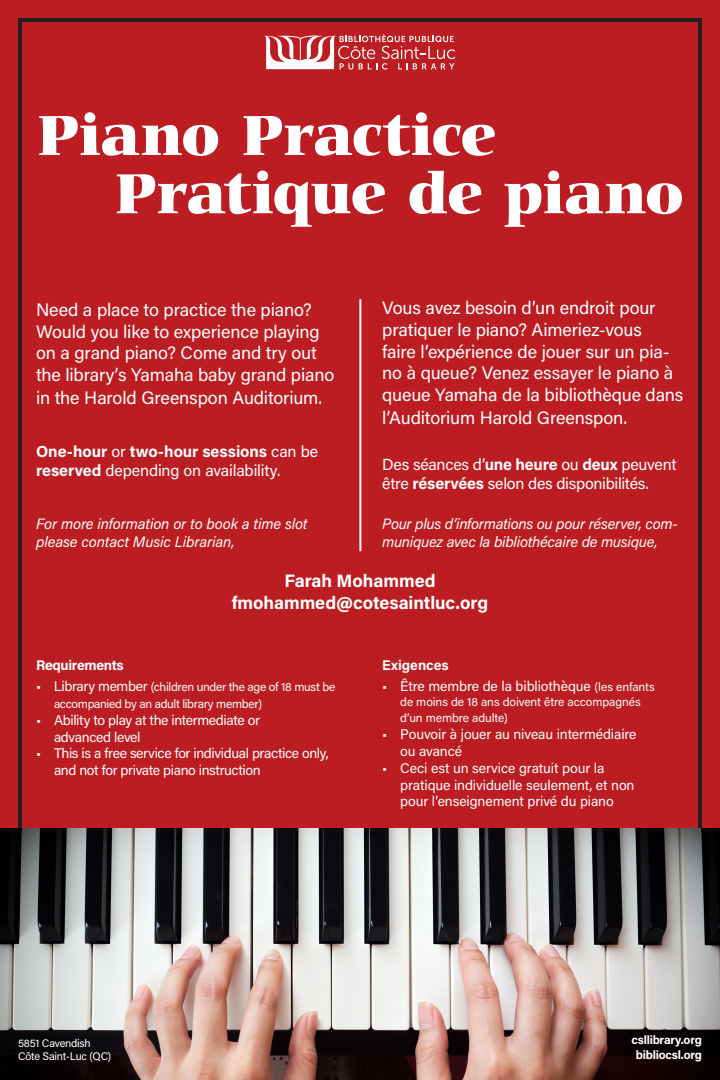
<style>
.page{position:relative;width:720px;height:1080px;background:#fff}
.page>*{position:absolute;margin:0;border:0;box-sizing:border-box;transform-origin:0 0}
.t1{font:900 60px "Carmina BT";letter-spacing:-.025em;color:#fff}
.t2{font:18px/21.8px "Acumin Pro";letter-spacing:-.01em;color:#fff}
.t3{font:700 18px/21.6px "Acumin Pro";letter-spacing:-.005em;color:#fff;text-align:center}
.t4{font:16px/19.2px "Acumin Pro";letter-spacing:-.015em;color:#fff}
.t5{font:700 16px/19.2px "Acumin Pro";letter-spacing:-.005em;color:#fff}
.t6{font:italic 15px/18px "Acumin Pro";letter-spacing:-.015em;color:#fff}
.t7{font:14px/16.8px "Acumin Pro";letter-spacing:-.015em;color:#fff}
.t8{font:700 14px "Acumin Pro";letter-spacing:-.015em;color:#fff}
.t9{font:12px/16.8px "Acumin Pro";letter-spacing:-.02em;color:#fff}
.t10{font:700 12px/14.4px "Acumin Pro";letter-spacing:-.02em;color:#fff;text-align:center}
.t11{font:11px/13.2px "Acumin Pro";letter-spacing:-.02em;color:#fff}
.s1{font-weight:400}
.s2{font-weight:700}
.s3{font-size:14px}
.s4{font-size:12px}
</style>
<div class="page">
<div style="left:0;top:0;width:720px;height:845px;background:#bb1d22"></div>
<div style="left:18px;top:18px;width:684px;height:834px;border:4px solid #231f20"></div>
<img style="left:0;top:828px;width:720px;height:252px">
<svg style="left:265px;top:34px;width:190px;height:36px"></svg>
<hr style="left:359px;top:299px;width:2px;height:252px;background:#fff">
<p class="t1" style="left:36px;top:100px;width:463px">Piano Practice</p>
<p class="t1" style="left:114px;top:159px;width:572px">Pratique de piano</p>
<p class="t2" style="left:36px;top:298px;width:300px">Need a place to practice the piano?<br>Would you like to experience playing on a grand piano? Come and try out the library’s Yamaha baby grand piano in the Harold Greenspon Auditorium.</p>
<p class="t5" style="left:36px;top:441px;width:284px">One-hour <span class="s1">or</span> two-hour sessions <span class="s1">can be </span>reserved <span class="s1">depending on availability.</span></p>
<p class="t6" style="left:36px;top:514px;width:273px">For more information or to book a time slot please contact Music Librarian,</p>
<p class="t2" style="left:382px;top:297px;width:303px">Vous avez besoin d’un endroit pour pratiquer le piano? Aimeriez-vous<br>faire l’expérience de jouer sur un pia&shy;no à queue? Venez essayer le piano à queue Yamaha de la bibliothèque dans l’Auditorium Harold Greenspon.</p>
<p class="t4" style="left:382px;top:454px;width:296px">Des séances d’<span class="s2">une heure</span> ou <span class="s2">deux</span> peuvent être <span class="s2">réservées</span> selon des disponibilités.</p>
<p class="t6" style="left:382px;top:514px;width:297px">Pour plus d’informations ou pour réserver, com&shy;muniquez avec la bibliothécaire de musique,</p>
<p class="t3" style="left:232px;top:569px;width:258px">Farah Mohammed fmohammed@cotesaintluc.org</p>
<p class="t8" style="left:36px;top:655px;width:89px">Requirements</p>
<p class="t9" style="left:54px;top:678px;width:283px;text-indent:-18px"><span class="s3">• Library member</span> (children under the age of 18 must be accompanied by an adult library member)</p>
<p class="t7" style="left:54px;top:711px;width:207px;text-indent:-18px">• Ability to play at the intermediate or advanced level</p>
<p class="t7" style="left:54px;top:744px;width:276px;text-indent:-18px">• This is a free service for individual practice only, and not for private piano instruction</p>
<p class="t8" style="left:382px;top:655px;width:68px">Exigences</p>
<p class="t7" style="left:382px;top:677px;width:274px">• Être membre de la bibliothèque <span class="s4">(les enfants</span></p>
<p class="t9" style="left:400px;top:692px;width:242px">de moins de 18 ans doivent être accompagnés d’un membre adulte)</p>
<p class="t7" style="left:400px;top:725px;width:238px;text-indent:-18px">• Pouvoir à jouer au niveau intermédiaire ou avancé</p>
<p class="t7" style="left:400px;top:759px;width:236px;text-indent:-18px">• Ceci est un service gratuit pour la pratique individuelle seulement, et non pour l’enseignement privé du piano</p>
<p class="t11" style="left:18px;top:1036px;width:95px">5851 Cavendish<br>Côte Saint-Luc (QC)</p>
<p class="t10" style="left:632px;top:1032px;width:72px">csllibrary.org bibliocsl.org</p>
</div>
